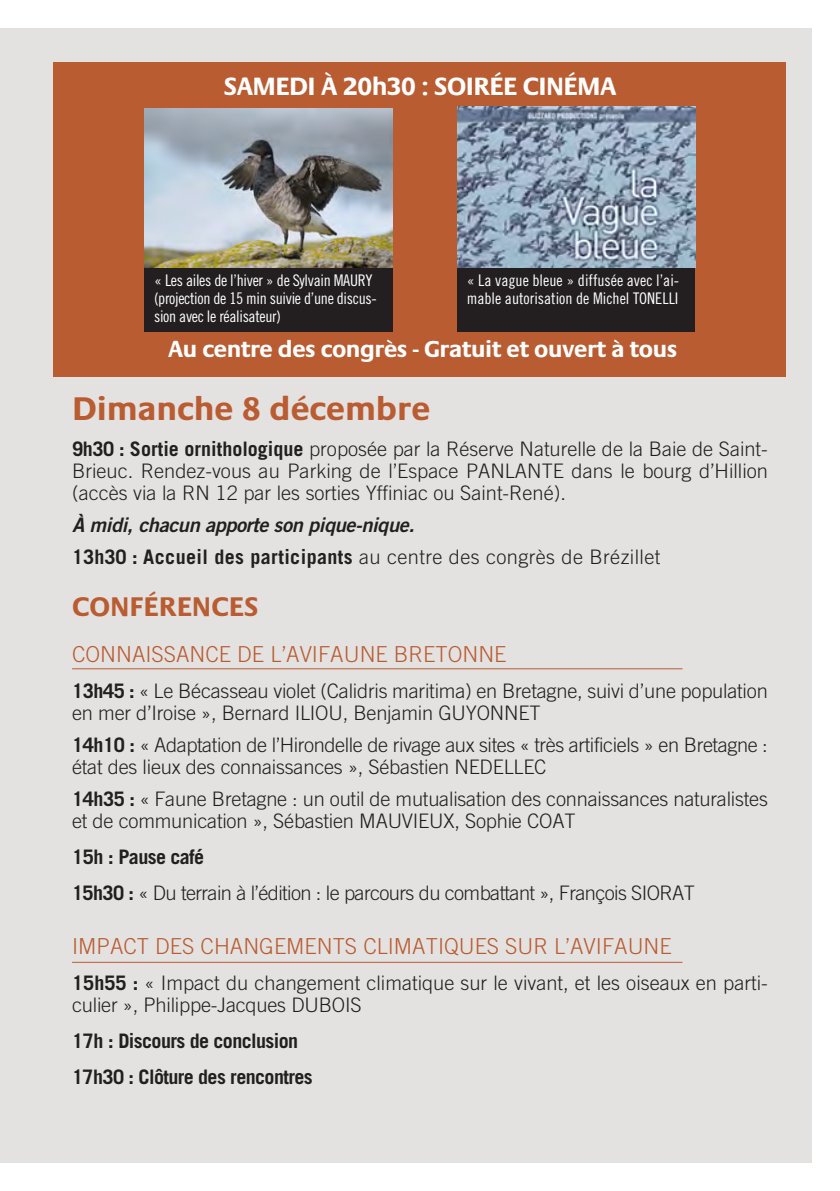
<style>
.page{position:relative;width:840px;height:1191px;background:#fff}
.page>*{position:absolute;margin:0;border:0;box-sizing:border-box;transform-origin:0 0}
.t1{font:700 34px "Praxis";color:#b95c32}
.t2{font:700 28px "Praxis";color:#b95c32}
.t3{font:700 26px "Praxis";letter-spacing:-.02em;color:#fff}
.t4{font:700 24px "Praxis";letter-spacing:-.02em;color:#fff}
.t5{font:300 22px "Trade Gothic";color:#b95c32}
.t6{font:300 20px/22px "Trade Gothic";letter-spacing:-.01em;color:#231f20}
.t7{font:300 20px "Trade Gothic";letter-spacing:-.03em;color:#231f20}
.t8{font:700 20px "Trade Gothic";letter-spacing:-.03em;color:#231f20}
.t9{font:300 20px "Trade Gothic";letter-spacing:.02em;color:#231f20}
.t10{font:italic 20px "Trade Gothic Bold Two";letter-spacing:-.02em;color:#231f20}
.t11{font:16px/18px "Trade Gothic Cond Eighteen";letter-spacing:-.02em;color:#fff}
.t12{font:16px/18px "Trade Gothic Cond Eighteen";color:#fff}
.s1{font-weight:700}
</style>
<div class="page">
<div style="left:0;top:28px;width:811px;height:1134px;background:#e4e2e1"></div>
<div style="left:54px;top:62px;width:731px;height:315px;background:#b95c32"></div>
<hr style="left:72px;top:668px;width:610px;height:1px;background:#b95c32">
<img style="left:145px;top:108px;width:247px;height:160px">
<div style="left:145px;top:268px;width:247px;height:63px;background:#231f20"></div>
<img style="left:457px;top:107px;width:237px;height:160px">
<div style="left:457px;top:268px;width:237px;height:63px;background:#231f20"></div>
<hr style="left:72px;top:961px;width:610px;height:1px;background:#b95c32">
<p class="t3" style="left:223px;top:72px;width:394px">SAMEDI À 20h30 : SOIRÉE CINÉMA</p>
<p class="t11" style="left:154px;top:271px;width:224px">« Les ailes de l’hiver » de Sylvain MAURY (projection de 15 min suivie d’une discus&shy;sion avec le réalisateur)</p>
<p class="t12" style="left:466px;top:271px;width:214px">« La vague bleue » diffusée avec l’ai&shy;mable autorisation de Michel TONELLI</p>
<p class="t4" style="left:168px;top:336px;width:510px">Au centre des congrès - Gratuit et ouvert à tous</p>
<p class="t1" style="left:72px;top:390px;width:359px">Dimanche 8 décembre</p>
<p class="t6" style="left:72px;top:438px;width:697px;text-align:justify"><span class="s1">9h30 : Sortie ornithologique</span> proposée par la Réserve Naturelle de la Baie de Saint-Brieuc. Rendez-vous au Parking de l’Espace PANLANTE dans le bourg d’Hillion (accès via la RN 12 par les sorties Yffiniac ou Saint-René).</p>
<p class="t10" style="left:72px;top:512px;width:344px">À midi, chacun apporte son pique-nique.</p>
<p class="t9" style="left:72px;top:545px;width:589px"><span class="s1">13h30 : Accueil des participants</span> au centre des congrès de Brézillet</p>
<p class="t2" style="left:72px;top:591px;width:188px">CONFÉRENCES</p>
<p class="t5" style="left:72px;top:641px;width:435px">CONNAISSANCE DE L’AVIFAUNE BRETONNE</p>
<p class="t6" style="left:72px;top:679px;width:696px"><span class="s1">13h45 :</span> « Le Bécasseau violet (Calidris maritima) en Bretagne, suivi d’une population en mer d’Iroise », Bernard ILIOU, Benjamin GUYONNET</p>
<p class="t6" style="left:72px;top:733px;width:697px"><span class="s1">14h10 :</span> « Adaptation de l’Hirondelle de rivage aux sites « très artificiels » en Bretagne : état des lieux des connaissances », Sébastien NEDELLEC</p>
<p class="t6" style="left:72px;top:787px;width:697px"><span class="s1">14h35 :</span> « Faune Bretagne : un outil de mutualisation des connaissances naturalistes et de communication », Sébastien MAUVIEUX, Sophie COAT</p>
<p class="t8" style="left:72px;top:844px;width:134px">15h : Pause café</p>
<p class="t7" style="left:72px;top:881px;width:624px"><span class="s1">15h30 :</span> « Du terrain à l’édition : le parcours du combattant », François SIORAT</p>
<p class="t5" style="left:72px;top:933px;width:601px">IMPACT DES CHANGEMENTS CLIMATIQUES SUR L’AVIFAUNE</p>
<p class="t6" style="left:72px;top:971px;width:696px"><span class="s1">15h55 :</span> « Impact du changement climatique sur le vivant, et les oiseaux en parti&shy;culier », Philippe-Jacques DUBOIS</p>
<p class="t8" style="left:72px;top:1028px;width:227px">17h : Discours de conclusion</p>
<p class="t8" style="left:72px;top:1064px;width:242px">17h30 : Clôture des rencontres</p>
</div>
